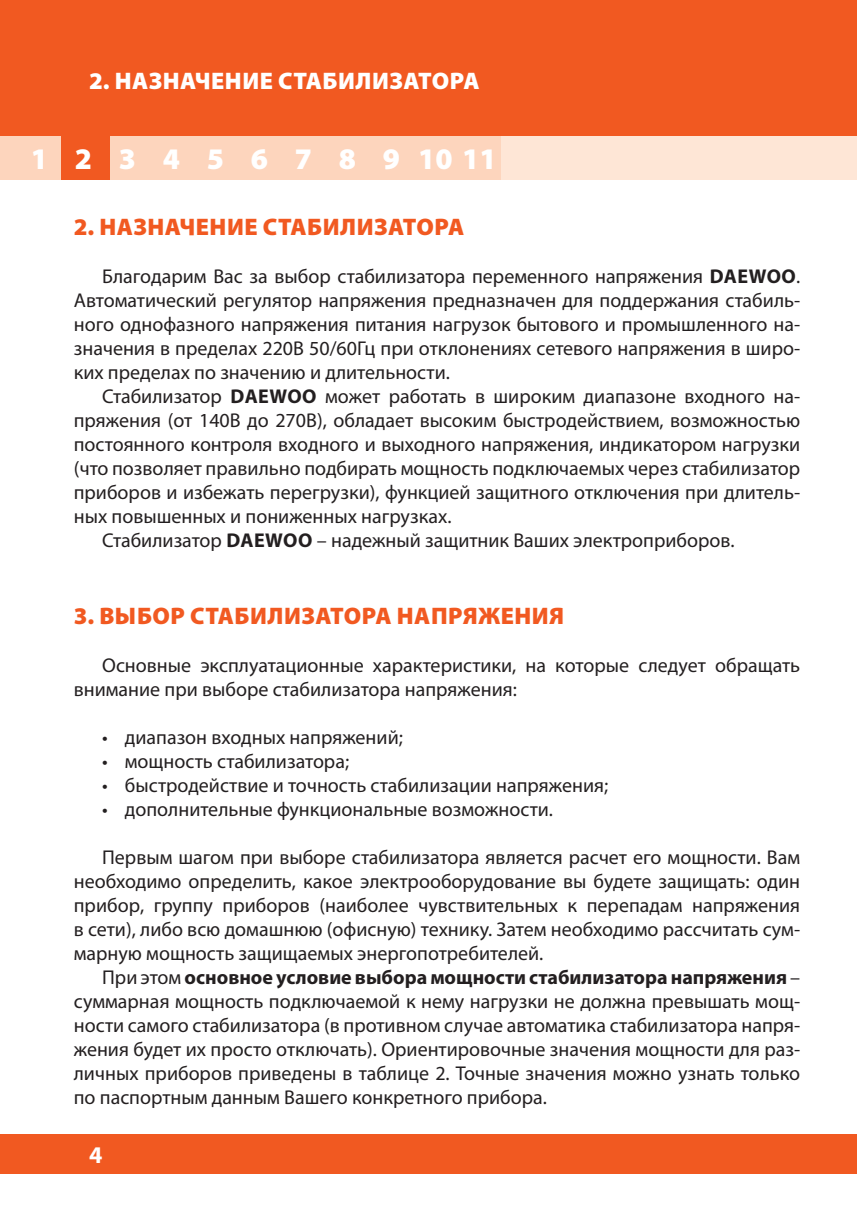
<style>
.page{position:relative;width:857px;height:1225px;background:#fff}
.page>*{position:absolute;margin:0;border:0;box-sizing:border-box;transform-origin:0 0}
.t1{font:900 30px "Myriad Pro";letter-spacing:.89em;color:#fff}
.t2{font:900 24px "Myriad Pro";letter-spacing:.02em;color:#f15921}
.t3{font:900 24px "Myriad Pro";letter-spacing:.02em;color:#fff}
.t4{font:700 24px "Myriad Pro";color:#fff}
.t5{font:20px/24px "Myriad Pro";color:#231f20;text-align:justify}
.s1{font-weight:700}
</style>
<div class="page">
<div style="left:0;top:0;width:856px;height:136px;background:#f15921"></div>
<div style="left:0;top:1134px;width:856px;height:40px;background:#f15921"></div>
<div style="left:365px;top:136px;width:491px;height:44px;background:#fee6d6"></div>
<div style="left:0;top:136px;width:61px;height:44px;background:#fdd5bd"></div>
<div style="left:61px;top:136px;width:49px;height:44px;background:#f15921"></div>
<div style="left:110px;top:136px;width:43px;height:44px;background:#fdd5bd"></div>
<div style="left:149px;top:136px;width:44px;height:44px;background:#fdd5bd"></div>
<div style="left:193px;top:136px;width:44px;height:44px;background:#fdd5bd"></div>
<div style="left:237px;top:136px;width:44px;height:44px;background:#fdd5bd"></div>
<div style="left:281px;top:136px;width:44px;height:44px;background:#fdd5bd"></div>
<div style="left:325px;top:136px;width:44px;height:44px;background:#fdd5bd"></div>
<div style="left:369px;top:136px;width:44px;height:44px;background:#fdd5bd"></div>
<div style="left:413px;top:136px;width:44px;height:44px;background:#fdd5bd"></div>
<div style="left:457px;top:136px;width:44px;height:44px;background:#fdd5bd"></div>
<p class="t3" style="left:89px;top:65px;width:392px">2. НАЗНАЧЕНИЕ СТАБИЛИЗАТОРА</p>
<h1 class="t1" style="left:31px;top:139px;width:467px">1234567891011</h1>
<p class="t2" style="left:74px;top:211px;width:392px">2. НАЗНАЧЕНИЕ СТАБИЛИЗАТОРА</p>
<p class="t5" style="left:74px;top:264px;width:727px;text-indent:28px">Благодарим Вас за выбор стабилизатора переменного напряжения <span class="s1">DAEWOO</span>.<br>Автоматический регулятор напряжения предназначен для поддержания стабиль&shy;ного однофазного напряжения питания нагрузок бытового и промышленного на&shy;значения в пределах 220В 50/60Гц при отклонениях сетевого напряжения в широ&shy;ких пределах по значению и длительности.</p>
<p class="t5" style="left:102px;top:384px;width:699px">Стабилизатор <span class="s1">DAEWOO</span> может работать в широким диапазоне входного на-</p>
<p class="t5" style="left:74px;top:408px;width:727px">пряжения (от 140В до 270В), обладает высоким быстродействием, возможностью</p>
<p class="t5" style="left:74px;top:432px;width:727px">постоянного контроля входного и выходного напряжения, индикатором нагрузки</p>
<p class="t5" style="left:74px;top:456px;width:727px">(что позволяет правильно подбирать мощность подключаемых через стабилизатор</p>
<p class="t5" style="left:74px;top:480px;width:727px">приборов и избежать перегрузки), функцией защитного отключения при длитель-</p>
<p class="t5" style="left:74px;top:504px;width:379px">ных повышенных и пониженных нагрузках.</p>
<p class="t5" style="left:102px;top:528px;width:633px">Стабилизатор <span class="s1">DAEWOO</span> – надежный защитник Ваших электроприборов.</p>
<p class="t2" style="left:74px;top:600px;width:491px">3. ВЫБОР СТАБИЛИЗАТОРА НАПРЯЖЕНИЯ</p>
<p class="t5" style="left:74px;top:653px;width:727px;text-indent:28px">Основные эксплуатационные характеристики, на которые следует обращать внимание при выборе стабилизатора напряжения:</p>
<p class="t5" style="left:102px;top:725px;width:302px">• диапазон входных напряжений;</p>
<p class="t5" style="left:102px;top:749px;width:248px">• мощность стабилизатора;</p>
<p class="t5" style="left:102px;top:773px;width:507px">• быстродействие и точность стабилизации напряжения;</p>
<p class="t5" style="left:102px;top:797px;width:452px">• дополнительные функциональные возможности.</p>
<p class="t5" style="left:74px;top:845px;width:727px;text-indent:28px">Первым шагом при выборе стабилизатора является расчет его мощности. Вам необходимо определить, какое электрооборудование вы будете защищать: один прибор, группу приборов (наиболее чувствительных к перепадам напряжения в сети), либо всю домашнюю (офисную) технику. Затем необходимо рассчитать сум&shy;марную мощность защищаемых энергопотребителей.</p>
<p class="t5" style="left:74px;top:965px;width:727px;text-indent:28px">При этом <span class="s1">основное условие выбора мощности стабилизатора напряжения</span> – суммарная мощность подключаемой к нему нагрузки не должна превышать мощ&shy;ности самого стабилизатора (в противном случае автоматика стабилизатора напря&shy;жения будет их просто отключать). Ориентировочные значения мощности для раз&shy;личных приборов приведены в таблице 2. Точные значения можно узнать только по паспортным данным Вашего конкретного прибора.</p>
<p class="t4" style="left:89px;top:1139px;width:15px">4</p>
</div>
